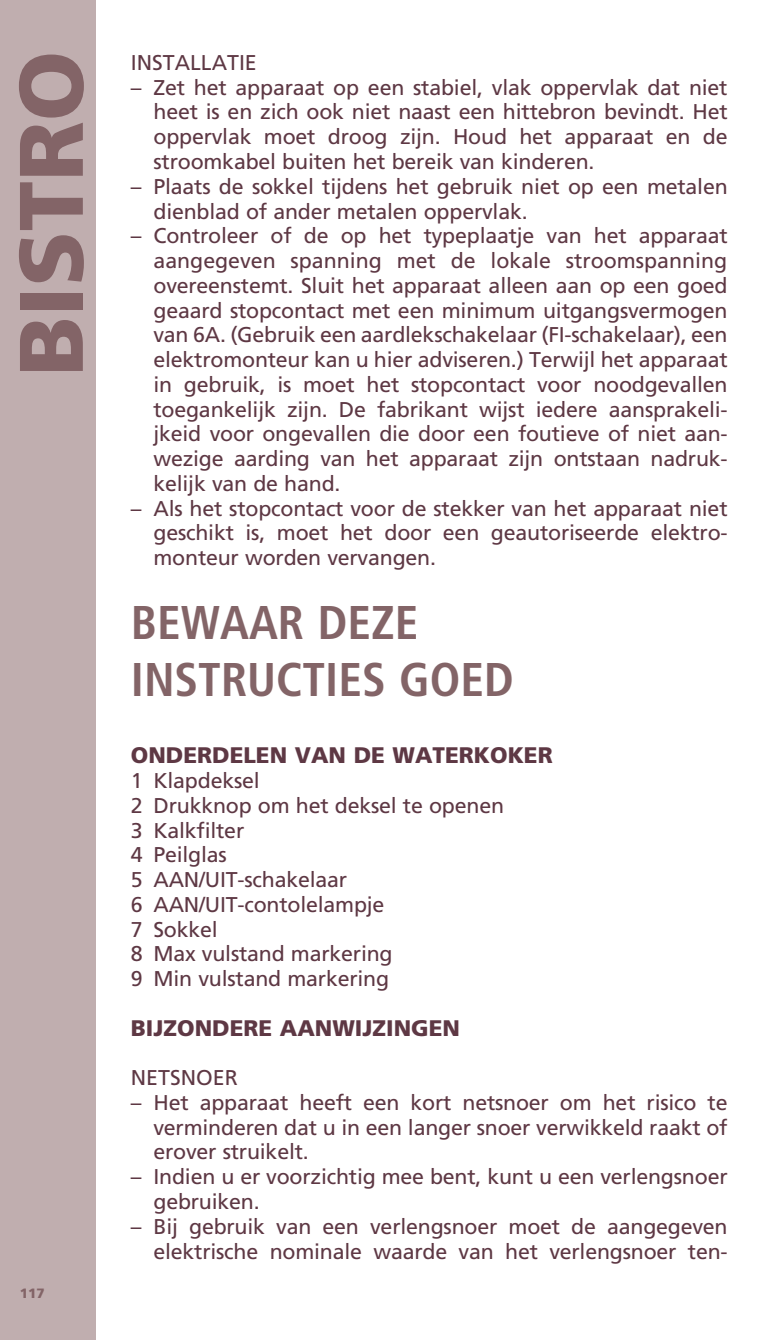
<style>
.page{position:relative;width:766px;height:1340px;background:#fff}
.page>*{position:absolute;margin:0;border:0;box-sizing:border-box;transform-origin:0 0}
.t1{font:900 90px "Frutiger";color:#836467}
.t2{font:700 condensed 47.25px/56.7px "Frutiger";color:#836467}
.t3{font:900 22.5px "Frutiger";color:#5e3844}
.t4{font:21.38px/24.8px "Frutiger";letter-spacing:-.01em;color:#5e3844;text-align:justify}
.t5{font:900 13.5px "Frutiger";color:#836467}
</style>
<div class="page">
<div style="left:0;top:0;width:96px;height:1339px;background:#c0aeaf"></div>
<h1 class="t1" style="left:12px;top:376px;width:327px;rotate:-90deg">BISTRO</h1>
<p class="t4" style="left:131px;top:52px;width:127px">INSTALLATIE</p>
<p class="t4" style="left:153px;top:76px;width:575px;text-indent:-23px">– Zet het apparaat op een stabiel, vlak oppervlak dat niet heet is en zich ook niet naast een hittebron bevindt. Het oppervlak moet droog zijn. Houd het apparaat en de stroomkabel buiten het bereik van kinderen.</p>
<p class="t4" style="left:153px;top:175px;width:575px;text-indent:-23px">– Plaats de sokkel tijdens het gebruik niet op een metalen dienblad of ander metalen oppervlak.</p>
<p class="t4" style="left:153px;top:225px;width:575px;text-indent:-23px">– Controleer of de op het typeplaatje van het apparaat aangegeven spanning met de lokale stroomspanning overeenstemt. Sluit het apparaat alleen aan op een goed geaard stopcontact met een minimum uitgangsvermogen van 6A. (Gebruik een aardlekschakelaar (FI-schakelaar), een elektromonteur kan u hier adviseren.) Terwijl het apparaat in gebruik, is moet het stopcontact voor noodgevallen toegankelijk zijn. De fabrikant wijst iedere aansprakeli&shy;jkeid voor ongevallen die door een foutieve of niet aan&shy;wezige aarding van het apparaat zijn ontstaan nadruk&shy;kelijk van de hand.</p>
<p class="t4" style="left:153px;top:497px;width:575px;text-indent:-23px">– Als het stopcontact voor de stekker van het apparaat niet geschikt is, moet het door een geautoriseerde elektro&shy;monteur worden vervangen.</p>
<h2 class="t2" style="left:131px;top:599px;width:384px">BEWAAR DEZE<br>INSTRUCTIES GOED</h2>
<p class="t5" style="left:20px;top:1287px;width:26px">117</p>
<p class="t3" style="left:131px;top:745px;width:423px">ONDERDELEN VAN DE WATERKOKER</p>
<p class="t4" style="left:131px;top:769px;width:374px;text-align:left">1 Klapdeksel<br>2 Drukknop om het deksel te openen<br>3 Kalkfilter<br>4 Peilglas<br>5 AAN/UIT-schakelaar<br>6 AAN/UIT-contolelampje<br>7 Sokkel<br>8 Max vulstand markering<br>9 Min vulstand markering</p>
<p class="t3" style="left:131px;top:1017px;width:330px">BIJZONDERE AANWIJZINGEN</p>
<p class="t4" style="left:131px;top:1066px;width:108px">NETSNOER</p>
<p class="t4" style="left:153px;top:1091px;width:575px;text-indent:-23px">– Het apparaat heeft een kort netsnoer om het risico te verminderen dat u in een langer snoer verwikkeld raakt of erover struikelt.</p>
<p class="t4" style="left:153px;top:1165px;width:575px;text-indent:-23px">– Indien u er voorzichtig mee bent, kunt u een verlengsnoer gebruiken.</p>
<p class="t4" style="left:131px;top:1215px;width:598px;text-align:right">– Bij gebruik van een verlengsnoer moet de aangegeven elektrische nominale waarde van het verlengsnoer ten-</p>
</div>
